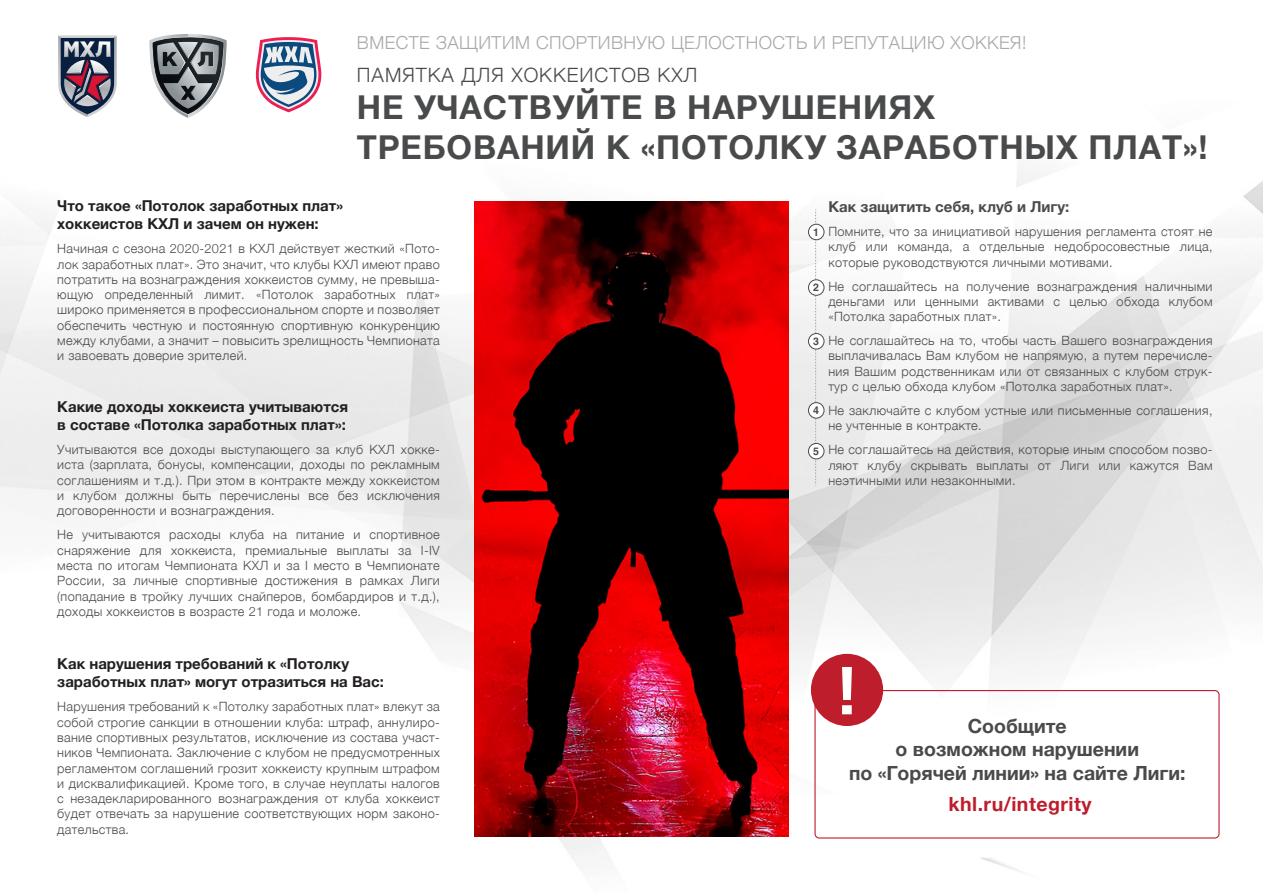
<style>
.page{position:relative;width:1263px;height:893px;background:#fff}
.page>*{position:absolute;margin:0;border:0;box-sizing:border-box;transform-origin:0 0}
.t1{font:700 68.85px "Arimo";color:#fff}
.t2{font:700 32.85px/39.5px "Helvetica Neue";letter-spacing:.025em;color:#494a4b}
.t3{font:300 19.8px "Helvetica Neue";letter-spacing:.05em;color:#494a4b}
.t4{font:700 19.5px/23.4px "Helvetica Neue";color:#494a4b;text-align:center}
.t5{font:700 19.5px "Helvetica Neue";letter-spacing:.025em;color:#be1d2c}
.t6{font:300 18px "Helvetica Neue";letter-spacing:.025em;color:#a8a9ad}
.t7{font:700 15px/18px "Helvetica Neue";color:#231f20}
.t8{font:700 15px "Helvetica Neue";color:#494a4b}
.t9{font:300 12.75px/15.3px "Helvetica Neue";letter-spacing:.025em;color:#494a4b;text-align:justify}
.t10{font:700 10.5px "Helios";color:#494a4b}
</style>
<div class="page">
<img style="left:0;top:112px;width:1263px;height:760px">
<img style="left:475px;top:201px;width:313px;height:636px">
<svg style="left:815px;top:210px;width:1px;height:276px"></svg>
<div style="left:808px;top:224px;width:16px;height:16px;background:#fff;border-radius:50%"></div>
<div style="left:808px;top:224px;width:16px;height:16px;border:1px solid #494a4b;border-radius:50%"></div>
<div style="left:808px;top:280px;width:16px;height:15px;background:#fff;border-radius:50%"></div>
<div style="left:808px;top:280px;width:16px;height:15px;border:1px solid #494a4b;border-radius:50%"></div>
<div style="left:808px;top:334px;width:16px;height:15px;background:#fff;border-radius:50%"></div>
<div style="left:808px;top:333px;width:16px;height:16px;border:1px solid #494a4b;border-radius:50%"></div>
<div style="left:808px;top:403px;width:16px;height:15px;background:#fff;border-radius:50%"></div>
<div style="left:808px;top:402px;width:16px;height:16px;border:1px solid #494a4b;border-radius:50%"></div>
<div style="left:808px;top:443px;width:16px;height:16px;background:#fff;border-radius:50%"></div>
<div style="left:808px;top:443px;width:16px;height:16px;border:1px solid #494a4b;border-radius:50%"></div>
<div style="left:814px;top:690px;width:405px;height:149px;border:1px solid #be1d2c;border-radius:4px"></div>
<div style="left:811px;top:654px;width:72px;height:72px;background:#be1d2c;border-radius:50%"></div>
<svg style="left:255px;top:37px;width:67px;height:75px"></svg>
<svg style="left:58px;top:35px;width:59px;height:82px;background:#837d8e"></svg>
<svg style="left:149px;top:34px;width:78px;height:84px"></svg>
<h3 class="t6" style="left:357px;top:28px;width:671px">ВМЕСТЕ ЗАЩИТИМ СПОРТИВНУЮ ЦЕЛОСТНОСТЬ И РЕПУТАЦИЮ ХОККЕЯ!</h3>
<h3 class="t3" style="left:357px;top:59px;width:342px">ПАМЯТКА ДЛЯ ХОККЕИСТОВ КХЛ</h3>
<h2 class="t2" style="left:357px;top:89px;width:852px">НЕ УЧАСТВУЙТЕ В НАРУШЕНИЯХ<br>ТРЕБОВАНИЙ К «ПОТОЛКУ ЗАРАБОТНЫХ ПЛАТ»!</h2>
<p class="t7" style="left:57px;top:197px;width:287px">Что такое «Потолок заработных плат» хоккеистов КХЛ и зачем он нужен:</p>
<p class="t9" style="left:57px;top:240px;width:384px">Начиная с сезона 2020-2021 в КХЛ действует жесткий «Пото&shy;лок заработных плат». Это значит, что клубы КХЛ имеют право потратить на вознаграждения хоккеистов сумму, не превыша&shy;ющую определенный лимит. «Потолок заработных плат» широко применяется в профессиональном спорте и позволяет обеспечить честную и постоянную спортивную конкуренцию между клубами, а значит – повысить зрелищность Чемпионата и завоевать доверие зрителей.</p>
<p class="t7" style="left:57px;top:398px;width:292px">Какие доходы хоккеиста учитываются в составе «Потолка заработных плат»:</p>
<p class="t9" style="left:57px;top:441px;width:384px">Учитываются все доходы выступающего за клуб КХЛ хокке&shy;иста (зарплата, бонусы, компенсации, доходы по рекламным соглашениям и т.д.). При этом в контракте между хоккеистом и клубом должны быть перечислены все без исключения договоренности и вознаграждения.</p>
<p class="t9" style="left:57px;top:526px;width:384px">Не учитываются расходы клуба на питание и спортивное снаряжение для хоккеиста, премиальные выплаты за I-IV места по итогам Чемпионата КХЛ и за I место в Чемпионате России, за личные спортивные достижения в рамках Лиги (попадание в тройку лучших снайперов, бомбардиров и т.д.), доходы хоккеистов в возрасте 21 года и моложе.</p>
<p class="t7" style="left:57px;top:655px;width:328px">Как нарушения требований к «Потолку заработных плат» могут отразиться на Вас:</p>
<p class="t9" style="left:57px;top:698px;width:384px">Нарушения требований к «Потолку заработных плат» влекут за собой строгие санкции в отношении клуба: штраф, аннулиро&shy;вание спортивных результатов, исключение из состава участ&shy;ников Чемпионата. Заключение с клубом не предусмотренных регламентом соглашений грозит хоккеисту крупным штрафом и дисквалификацией. Кроме того, в случае неуплаты налогов с незадекларированного вознаграждения от клуба хоккеист будет отвечать за нарушение соответствующих норм законо&shy;дательства.</p>
<p class="t10" style="left:813px;top:226px;width:7px">1</p>
<p class="t10" style="left:813px;top:281px;width:7px">2</p>
<p class="t10" style="left:813px;top:335px;width:7px">3</p>
<p class="t10" style="left:813px;top:404px;width:7px">4</p>
<p class="t10" style="left:813px;top:445px;width:7px">5</p>
<p class="t8" style="left:828px;top:195px;width:242px">Как защитить себя, клуб и Лигу:</p>
<p class="t9" style="left:828px;top:223px;width:386px">Помните, что за инициативой нарушения регламента стоят не клуб или команда, а отдельные недобросовестные лица, которые руководствуются личными мотивами.</p>
<p class="t9" style="left:828px;top:278px;width:386px">Не соглашайтесь на получение вознаграждения наличными деньгами или ценными активами с целью обхода клубом «Потолка заработных плат».</p>
<p class="t9" style="left:828px;top:332px;width:386px">Не соглашайтесь на то, чтобы часть Вашего вознаграждения выплачивалась Вам клубом не напрямую, а путем перечисле&shy;ния Вашим родственникам или от связанных с клубом струк&shy;тур с целью обхода клубом «Потолка заработных плат».</p>
<p class="t9" style="left:828px;top:402px;width:386px">Не заключайте с клубом устные или письменные соглашения, не учтенные в контракте.</p>
<p class="t9" style="left:828px;top:441px;width:386px">Не соглашайтесь на действия, которые иным способом позво&shy;ляют клубу скрывать выплаты от Лиги или кажутся Вам неэтичными или незаконными.</p>
<h1 class="t1" style="left:835px;top:643px;width:24px">!</h1>
<h3 class="t4" style="left:849px;top:715px;width:338px">Сообщите<br>о возможном нарушении<br>по «Горячей линии» на сайте Лиги:</h3>
<h3 class="t5" style="left:948px;top:789px;width:145px">khl.ru/integrity</h3>
</div>
